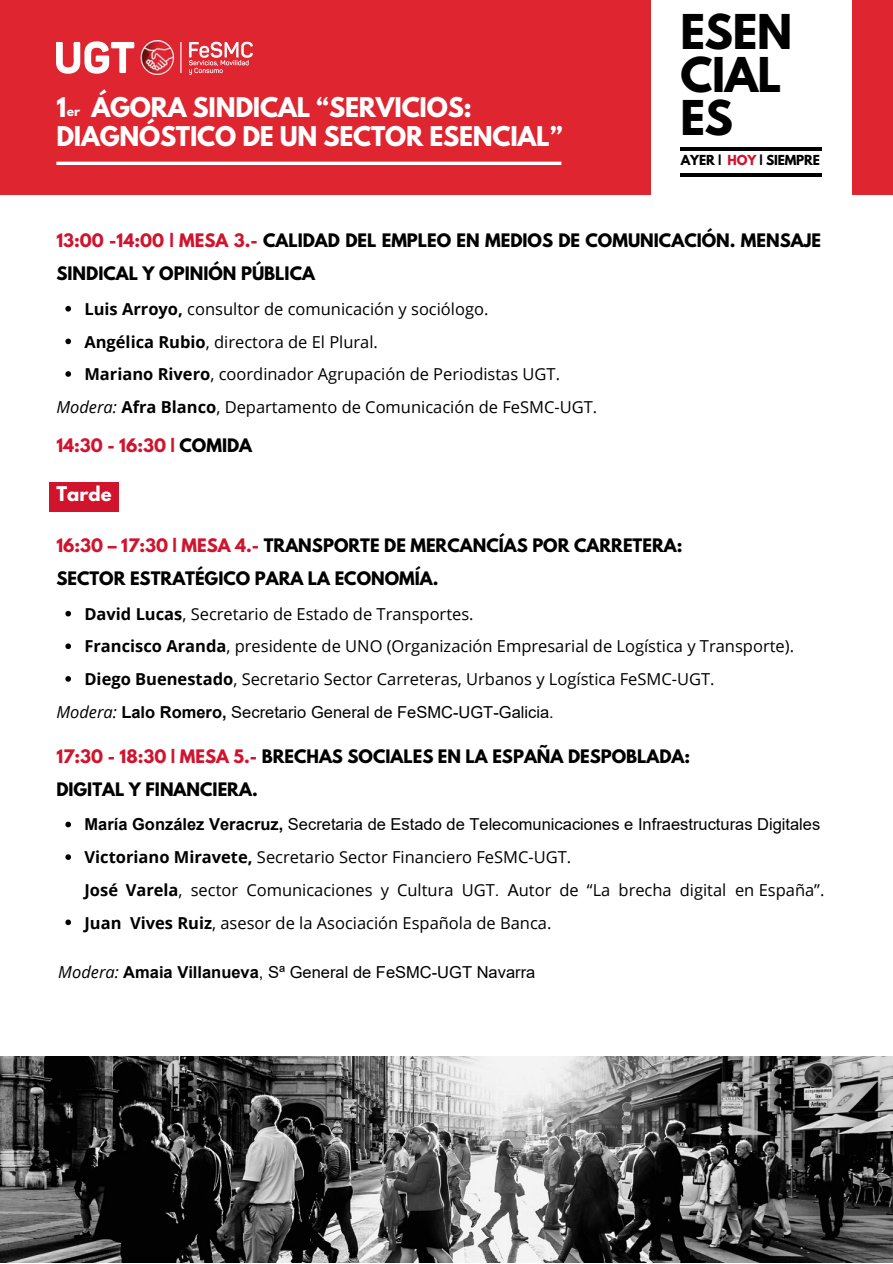
<style>
.page{position:relative;width:893px;height:1264px;background:#fff}
.page>*{position:absolute;margin:0;border:0;box-sizing:border-box;transform-origin:0 0}
.t1{font:700 42.45px/43px "League Spartan";letter-spacing:-.01em;color:#000}
.t2{font:700 24px/29.2px "League Spartan";letter-spacing:-.01em;color:#fff}
.t3{font:700 18px "League Spartan";color:#fff}
.t4{font:16.5px/32.8px "Open Sans";color:#000}
.t5{font:700 16.5px/32.5px "League Spartan";color:#000}
.t6{font:16.5px "Arial";color:#000}
.t7{font:700 16.5px "League Spartan";color:#d0142e}
.t8{font:700 12.3px "League Spartan";letter-spacing:-.01em;color:#000}
.t9{font:700 12.15px "League Spartan";color:#fff}
.s1{color:#d0142e}
.s2{font-weight:700}
.s3{font-style:italic}
.s4{color:#000}
.s5{font-family:"Open Sans";font-style:italic}
.s6{font-family:"Arial";font-weight:700}
.s7{font-family:"Arial"}
</style>
<div class="page">
<div style="left:0;top:0;width:892px;height:194px;background:#de2530"></div>
<div style="left:650px;top:0;width:201px;height:231px;background:#fff"></div>
<hr style="left:56px;top:162px;width:505px;height:3px;background:#fff">
<hr style="left:680px;top:173px;width:142px;height:4px;background:#000">
<hr style="left:680px;top:147px;width:142px;height:4px;background:#000">
<img style="left:56px;top:40px;width:196px;height:34px">
<svg style="left:65px;top:306px;width:6px;height:5px"></svg>
<svg style="left:65px;top:338px;width:6px;height:6px"></svg>
<svg style="left:65px;top:371px;width:6px;height:6px"></svg>
<svg style="left:65px;top:611px;width:6px;height:5px"></svg>
<svg style="left:65px;top:643px;width:6px;height:6px"></svg>
<svg style="left:65px;top:676px;width:6px;height:5px"></svg>
<div style="left:49px;top:482px;width:70px;height:29px;background:#d0142e"></div>
<img style="left:0;top:1056px;width:892px;height:206px">
<svg style="left:65px;top:821px;width:6px;height:6px"></svg>
<svg style="left:65px;top:854px;width:6px;height:6px"></svg>
<svg style="left:65px;top:919px;width:6px;height:6px"></svg>
<p class="t2" style="left:56px;top:95px;width:508px">1 ÁGORA SINDICAL “SERVICIOS:<br>DIAGNÓSTICO DE UN SECTOR ESENCIAL”</p>
<p class="t9" style="left:67px;top:105px;width:15px">er</p>
<p class="t1" style="left:680px;top:16px;width:113px">ESEN<br>CIAL<br>ES</p>
<p class="t8" style="left:680px;top:154px;width:141px">AYER | <span class="s1">HOY</span> | SIEMPRE</p>
<p class="t5" style="left:56px;top:227px;width:766px"><span class="s1">13:00 -14:00 | MESA 3.-</span> CALIDAD DEL EMPLEO EN MEDIOS DE COMUNICACIÓN. MENSAJE<br>SINDICAL Y OPINIÓN PÚBLICA</p>
<p class="t4" style="left:84px;top:292px;width:405px"><span class="s2">Luis Arroyo,</span> consultor de comunicación y sociólogo.</p>
<p class="t4" style="left:84px;top:325px;width:295px"><span class="s2">Angélica Rubio</span>, directora de El Plural.</p>
<p class="t4" style="left:84px;top:357px;width:477px"><span class="s2">Mariano Rivero</span>, coordinador Agrupación de Periodistas UGT.</p>
<p class="t4" style="left:56px;top:390px;width:542px"><span class="s3">Modera:</span> <span class="s2">Afra Blanco</span>, Departamento de Comunicación de FeSMC-UGT.</p>
<p class="t7" style="left:56px;top:437px;width:197px">14:30 - 16:30 | <span class="s4">COMIDA</span></p>
<p class="t3" style="left:56px;top:485px;width:57px">Tarde</p>
<p class="t5" style="left:56px;top:531px;width:627px"><span class="s1">16:30 – 17:30 | MESA 4.-</span> TRANSPORTE DE MERCANCÍAS POR CARRETERA:</p>
<p class="t5" style="left:56px;top:564px;width:383px">SECTOR ESTRATÉGICO PARA LA ECONOMÍA.</p>
<p class="t4" style="left:84px;top:597px;width:390px"><span class="s2">David Lucas</span>, Secretario de Estado de Transportes.</p>
<p class="t4" style="left:84px;top:629px;width:711px"><span class="s2">Francisco Aranda</span>, presidente de UNO (Organización Empresarial de Logística y Transporte).</p>
<p class="t4" style="left:84px;top:662px;width:631px"><span class="s2">Diego Buenestado</span>, Secretario Sector Carreteras, Urbanos y Logística FeSMC-UGT.</p>
<p class="t6" style="left:56px;top:701px;width:499px"><span class="s5">Modera:</span> <span class="s2">Lalo Romero,</span> Secretario General de FeSMC-UGT-Galicia.</p>
<p class="t5" style="left:56px;top:742px;width:635px"><span class="s1">17:30 - 18:30 | MESA 5.-</span> BRECHAS SOCIALES EN LA ESPAÑA DESPOBLADA:<br>DIGITAL Y FINANCIERA.</p>
<p class="t4" style="left:84px;top:807px;width:741px"><span class="s6">María González Veracruz,</span> <span class="s7">Secretaria de Estado de Telecomunicaciones e Infraestructuras Digitales </span><span class="s2">Victoriano Miravete,</span> Secretario Sector Financiero FeSMC-UGT.<br><span class="s2">José Varela</span>, sector Comunicaciones y Cultura UGT<span class="s7">. A</span>utor de “La brecha digital en España”.<br><span class="s2">Juan Vives Ruiz</span>, asesor de la Asociación Española de Banca.</p>
<p class="t6" style="left:58px;top:961px;width:478px"><span class="s5">Modera:</span> <span class="s2">Amaia Villanueva</span>, Sª General de FeSMC-UGT Navarra</p>
</div>
